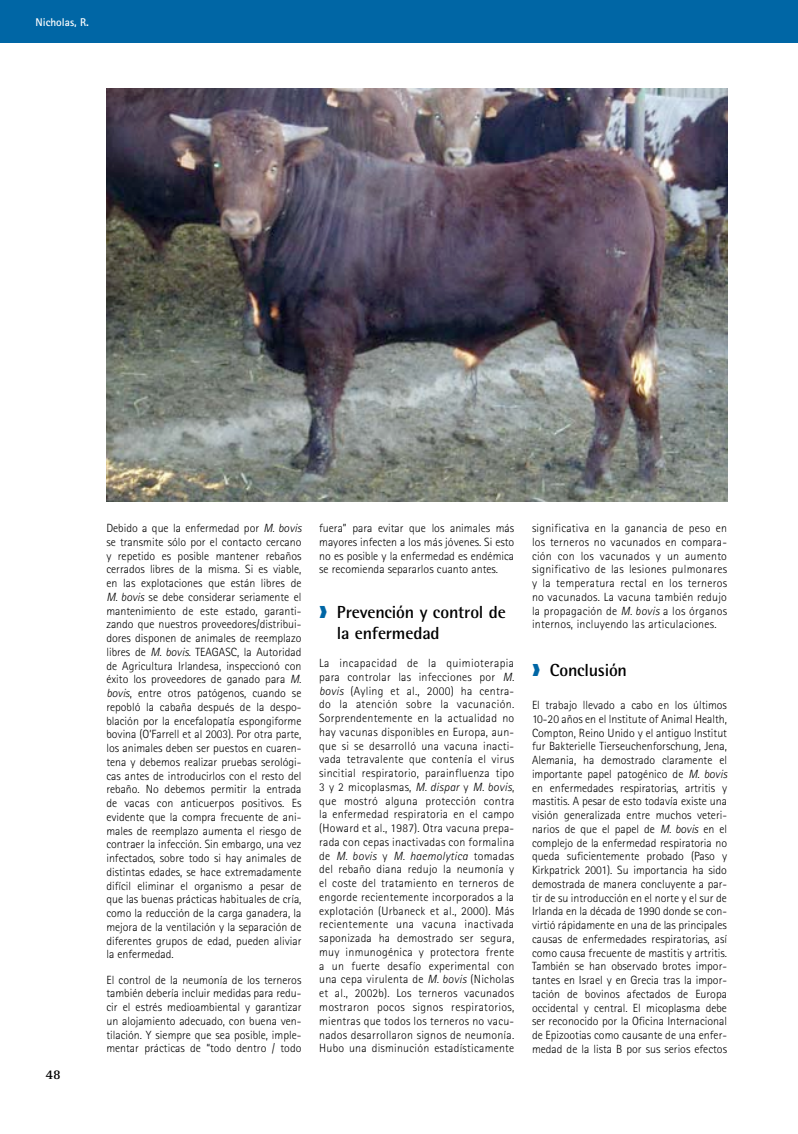
<style>
.page{position:relative;width:798px;height:1134px;background:#fff}
.page>*{position:absolute;margin:0;border:0;box-sizing:border-box;transform-origin:0 0}
.t1{font:700 17.5px/21px "Rotis Semi Sans";letter-spacing:-.01em;color:#000}
.t2{font:700 13.75px "Rotis Serif";color:#000}
.texto{font:300 11.88px/13.8px "Rotis Sans Serif";color:#000;text-align:justify}
.texto_de_las_cabecer{font:700 11.25px "Rotis Sans Serif";color:#fff}
.s1{font-style:italic}
.s2{color:#0066a5}
</style>
<div class="page">
<div style="left:0;top:0;width:797px;height:43px;background:#0066a5"></div>
<img style="left:106px;top:89px;width:620px;height:412px">
<p class="texto_de_las_cabecer" style="left:35px;top:15px;width:55px">Nicholas, R.</p>
<p class="t2" style="left:46px;top:1066px;width:17px">48</p>
<p class="texto" style="left:106px;top:521px;width:196px">Debido a que la enfermedad por <span class="s1">M. bovis </span>se transmite sólo por el contacto cercano y repetido es posible mantener rebaños cerrados libres de la misma. Si es viable, en las explotaciones que están libres de <span class="s1">M. bovis</span> se debe considerar seriamente el mantenimiento de este estado, garanti&shy;zando que nuestros proveedores/distribui&shy;dores disponen de animales de reemplazo libres de <span class="s1">M. bovis</span>. TEAGASC, la Autoridad de Agricultura Irlandesa, inspeccionó con éxito los proveedores de ganado para <span class="s1">M. bovis</span>, entre otros patógenos, cuando se repobló la cabaña después de la despo&shy;blación por la encefalopatía espongiforme bovina (O’Farrell et al 2003). Por otra parte, los animales deben ser puestos en cuaren&shy;tena y debemos realizar pruebas serológi&shy;cas antes de introducirlos con el resto del rebaño. No debemos permitir la entrada de vacas con anticuerpos positivos. Es evidente que la compra frecuente de ani&shy;males de reemplazo aumenta el riesgo de contraer la infección. Sin embargo, una vez infectados, sobre todo si hay animales de distintas edades, se hace extremadamente difícil eliminar el organismo a pesar de que las buenas prácticas habituales de cría, como la reducción de la carga ganadera, la mejora de la ventilación y la separación de diferentes grupos de edad, pueden aliviar la enfermedad.</p>
<p class="texto" style="left:106px;top:973px;width:196px">El control de la neumonía de los terneros también debería incluir medidas para redu&shy;cir el estrés medioambiental y garantizar un alojamiento adecuado, con buena ven&shy;tilación. Y siempre que sea posible, imple&shy;mentar prácticas de “todo dentro / todo</p>
<p class="texto" style="left:319px;top:521px;width:196px">fuera” para evitar que los animales más mayores infecten a los más jóvenes. Si esto no es posible y la enfermedad es endémica se recomienda separarlos cuanto antes.</p>
<p class="t1" style="left:337px;top:601px;width:170px;text-indent:-18px"><span class="s2">❱</span> Prevención y control de la enfermedad</p>
<p class="texto" style="left:319px;top:656px;width:197px">La incapacidad de la quimioterapia para controlar las infecciones por <span class="s1">M. bovis</span> (Ayling et al., 2000) ha centra&shy;do la atención sobre la vacunación.<br>Sorprendentemente en la actualidad no hay vacunas disponibles en Europa, aun&shy;que si se desarrolló una vacuna inacti&shy;vada tetravalente que contenía el virus sincitial respiratorio, parainfluenza tipo 3 y 2 micoplasmas, <span class="s1">M. dispar</span> y <span class="s1">M. bovis</span>, que mostró alguna protección contra la enfermedad respiratoria en el campo (Howard et al., 1987). Otra vacuna prepa&shy;rada con cepas inactivadas con formalina de <span class="s1">M. bovis</span> y <span class="s1">M. haemolytica</span> tomadas del rebaño diana redujo la neumonía y el coste del tratamiento en terneros de engorde recientemente incorporados a la explotación (Urbaneck et al., 2000). Más recientemente una vacuna inactivada saponizada ha demostrado ser segura, muy inmunogénica y protectora frente a un fuerte desafío experimental con una cepa virulenta de <span class="s1">M. bovis</span> (Nicholas et al., 2002b). Los terneros vacunados mostraron pocos signos respiratorios, mientras que todos los terneros no vacu&shy;nados desarrollaron signos de neumonía.<br>Hubo una disminución estadísticamente</p>
<p class="texto" style="left:531px;top:521px;width:196px">significativa en la ganancia de peso en los terneros no vacunados en compara&shy;ción con los vacunados y un aumento significativo de las lesiones pulmonares y la temperatura rectal en los terneros no vacunados. La vacuna también redujo la propagación de <span class="s1">M. bovis</span> a los órganos internos, incluyendo las articulaciones.</p>
<p class="t1" style="left:531px;top:659px;width:96px"><span class="s2">❱</span> Conclusión</p>
<p class="texto" style="left:531px;top:698px;width:196px">El trabajo llevado a cabo en los últimos 10-20 años en el lnstitute of Animal Health, Compton, Reino Unido y el antiguo lnstitut fur Bakterielle Tierseuchenforschung, Jena, Alemania, ha demostrado claramente el importante papel patogénico de <span class="s1">M. bovis </span>en enfermedades respiratorias, artritis y mastitis. A pesar de esto todavía existe una visión generalizada entre muchos veteri&shy;narios de que el papel de <span class="s1">M. bovis</span> en el complejo de la enfermedad respiratoria no queda suficientemente probado (Paso y Kirkpatrick 2001). Su importancia ha sido demostrada de manera concluyente a par&shy;tir de su introducción en el norte y el sur de Irlanda en la década de 1990 donde se con&shy;virtió rápidamente en una de las principales causas de enfermedades respiratorias, así como causa frecuente de mastitis y artritis.<br>También se han observado brotes impor&shy;tantes en Israel y en Grecia tras la impor&shy;tación de bovinos afectados de Europa occidental y central. El micoplasma debe ser reconocido por la Oficina Internacional de Epizootias como causante de una enfer&shy;medad de la lista B por sus serios efectos</p>
</div>
